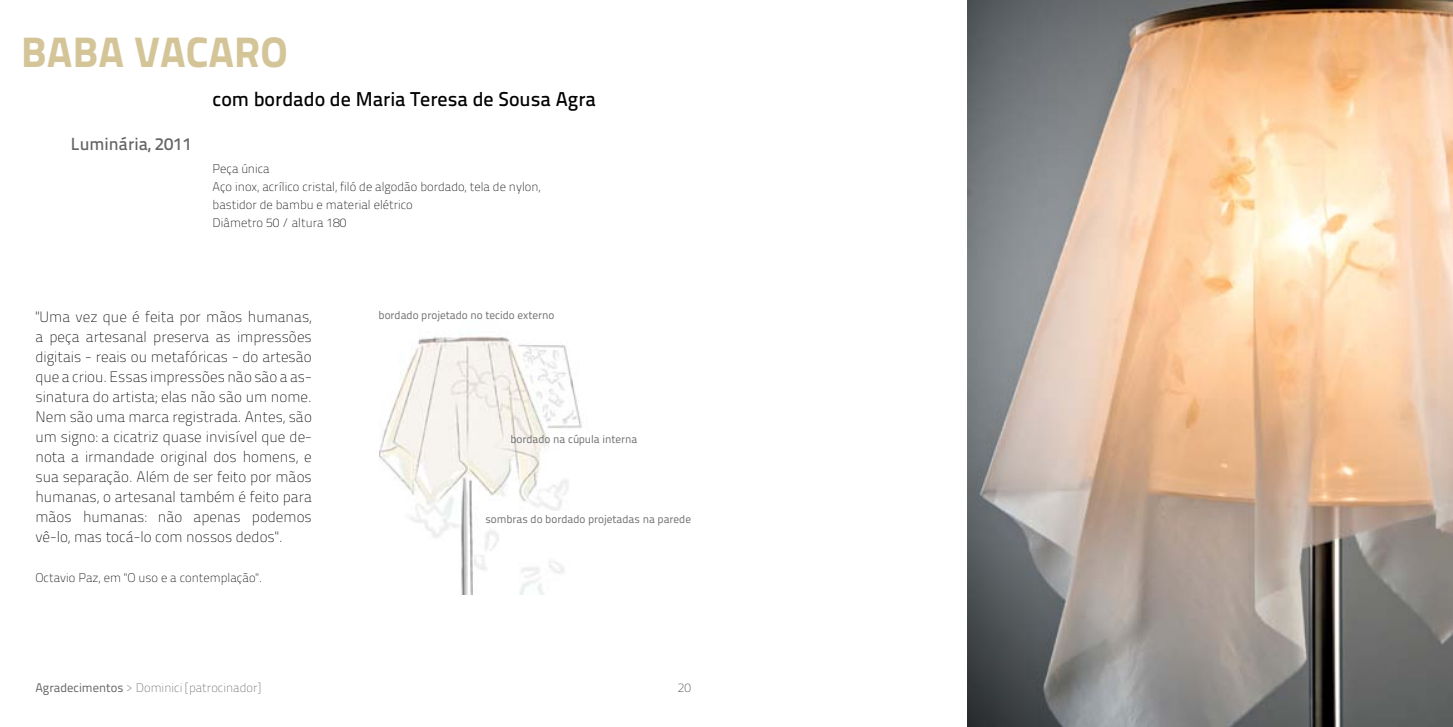
<style>
.page{position:relative;width:1453px;height:727px;background:#fff}
.page>*{position:absolute;margin:0;border:0;box-sizing:border-box;transform-origin:0 0}
.t1{font:42.5px "Titillium Text 14 L 999 wt";color:#d4c599}
.t2{font:20px "Titillium Text 14 L 600 wt";color:#000}
.t3{font:17.5px "Titillium Text 14 L 600 wt";color:#636466}
.t4{font:700 15px/20px "Titillium Text 14 L";color:#000;text-align:justify}
.t5{font:700 12.5px/18px "Titillium Text 14 L";color:#000}
.t6{font:700 12.5px "Titillium Text 14 L";color:#636466}
.t7{font:700 12.5px "Titillium Text 14 L";color:#414042}
.t8{font:11.25px "Titillium Text 14 L 400 wt";color:#6d6e71}
.s1{font-family:"Titillium Text 14 L 400 wt";font-weight:400}
</style>
<div class="page">
<img style="left:967px;top:0;width:486px;height:726px">
<img style="left:380px;top:336px;width:202px;height:258px">
<p class="t1" style="left:21px;top:26px;width:52px">BABA</p>
<p class="t1" style="left:134px;top:26px;width:102px">VACARO</p>
<p class="t2" style="left:213px;top:87px;width:385px">com bordado de Maria Teresa de Sousa Agra</p>
<p class="t3" style="left:71px;top:133px;width:123px">Luminária, 2011</p>
<p class="t5" style="left:213px;top:159px;width:330px">Peça única<br>Aço inox, acrílico cristal, filó de algodão bordado, tela de nylon, bastidor de bambu e material elétrico<br>Diâmetro 50 / altura 180</p>
<p class="t4" style="left:35px;top:306px;width:278px">"Uma vez que é feita por mãos humanas, a peça artesanal preserva as impressões digitais - reais ou metafóricas - do artesão que a criou. Essas impressões não são a as&shy;sinatura do artista; elas não são um nome.<br>Nem são uma marca registrada. Antes, são um signo: a cicatriz quase invisível que de&shy;nota a irmandade original dos homens, e sua separação. Além de ser feito por mãos humanas, o artesanal também é feito para mãos humanas: não apenas podemos vê-lo, mas tocá-lo com nossos dedos".</p>
<p class="t5" style="left:35px;top:568px;width:228px">Octavio Paz, em "O uso e a contemplação".</p>
<p class="t6" style="left:35px;top:679px;width:227px"><span class="s1">Agradecimentos</span> &gt; Dominici [patrocinador]</p>
<p class="t8" style="left:379px;top:308px;width:177px">bordado projetado no tecido externo</p>
<p class="t8" style="left:510px;top:432px;width:129px">bordado na cúpula interna</p>
<p class="t8" style="left:485px;top:512px;width:207px">sombras do bordado projetadas na parede</p>
<p class="t7" style="left:678px;top:679px;width:15px">20</p>
</div>
